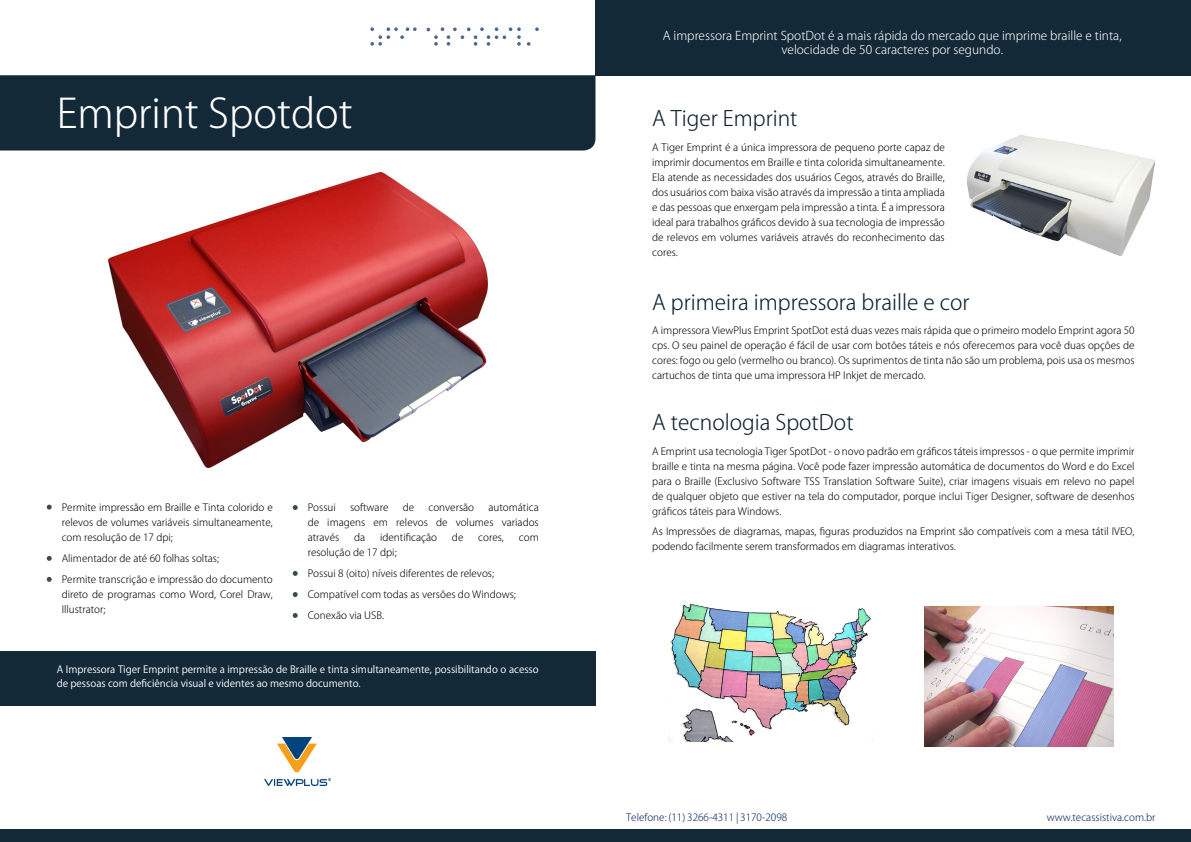
<style>
.page{position:relative;width:1191px;height:842px;background:#fff}
.page>*{position:absolute;margin:0;border:0;box-sizing:border-box;transform-origin:0 0}
.t1{font:300 40px "Koz Go Pr 6 N";color:#fff}
.t2{font:300 21px "Koz Go Pr 6 N";color:#071e2e}
.t3{font:300 12px "Koz Go Pr 6 N";color:#fff}
.t4{font:300 10px/15px "Koz Go Pr 6 N";color:#000;text-align:justify}
.t5{font:10px/14px "Koz Go Pr 6 N";color:#fff}
.t6{font:300 10px "Koz Go Pr 6 N";color:#00245d}
</style>
<div class="page">
<svg style="left:47px;top:505px;width:5px;height:5px"></svg>
<svg style="left:47px;top:556px;width:5px;height:5px"></svg>
<svg style="left:47px;top:577px;width:5px;height:5px"></svg>
<svg style="left:293px;top:505px;width:5px;height:5px"></svg>
<svg style="left:293px;top:592px;width:5px;height:5px"></svg>
<svg style="left:293px;top:613px;width:5px;height:5px"></svg>
<svg style="left:535px;top:27px;width:4px;height:4px"></svg>
<svg style="left:370px;top:27px;width:46px;height:19px"></svg>
<svg style="left:527px;top:42px;width:3px;height:4px"></svg>
<svg style="left:426px;top:27px;width:95px;height:19px"></svg>
<svg style="left:293px;top:571px;width:5px;height:5px"></svg>
<div style="left:0;top:75px;width:595px;height:76px;background:#132938"></div>
<div style="left:0;top:651px;width:595px;height:54px;background:#132938"></div>
<div style="left:595px;top:0;width:596px;height:75px;background:#132938"></div>
<div style="left:0;top:829px;width:1191px;height:13px;background:#132938"></div>
<img style="left:108px;top:173px;width:379px;height:294px">
<img style="left:925px;top:606px;width:188px;height:140px">
<img style="left:967px;top:135px;width:187px;height:120px">
<img style="left:668px;top:603px;width:206px;height:138px">
<img style="left:264px;top:737px;width:66px;height:48px">
<p class="t1" style="left:57px;top:91px;width:297px">Emprint Spotdot</p>
<p class="t4" style="left:62px;top:500px;width:212px">Permite impressão em Braille e Tinta colorido e relevos de volumes variáveis simultaneamente, com resolução de 17 dpi;</p>
<p class="t4" style="left:62px;top:551px;width:159px">Alimentador de até 60 folhas soltas;</p>
<p class="t4" style="left:62px;top:572px;width:212px">Permite transcrição e impressão do documento direto de programas como Word, Corel Draw, Illustrator;</p>
<p class="t4" style="left:308px;top:500px;width:30px">Possui</p>
<p class="t4" style="left:350px;top:500px;width:40px">software</p>
<p class="t4" style="left:403px;top:500px;width:13px">de</p>
<p class="t4" style="left:428px;top:500px;width:47px">conversão</p>
<p class="t4" style="left:308px;top:500px;width:232px;text-indent:181px">automática de imagens em relevos de volumes variados através</p>
<p class="t4" style="left:354px;top:530px;width:13px">da</p>
<p class="t4" style="left:380px;top:530px;width:58px">identificação</p>
<p class="t4" style="left:452px;top:530px;width:13px">de</p>
<p class="t4" style="left:478px;top:530px;width:27px">cores,</p>
<p class="t4" style="left:519px;top:530px;width:21px">com</p>
<p class="t4" style="left:308px;top:545px;width:90px">resolução de 17 dpi;</p>
<p class="t4" style="left:308px;top:566px;width:188px">Possui 8 (oito) níveis diferentes de relevos;</p>
<p class="t4" style="left:308px;top:587px;width:210px">Compatível com todas as versões do Windows;</p>
<p class="t4" style="left:308px;top:608px;width:78px">Conexão via USB.</p>
<p class="t5" style="left:57px;top:662px;width:483px">A Impressora Tiger Emprint permite a impressão de Braille e tinta simultaneamente, possibilitando o acesso de pessoas com deficiência visual e videntes ao mesmo documento.</p>
<p class="t3" style="left:663px;top:28px;width:460px">A impressora Emprint SpotDot é a mais rápida do mercado que imprime braille e tinta,</p>
<p class="t3" style="left:781px;top:43px;width:223px">velocidade de 50 caracteres por segundo.</p>
<p class="t2" style="left:652px;top:106px;width:147px">A Tiger Emprint</p>
<p class="t4" style="left:652px;top:140px;width:294px">A Tiger Emprint é a única impressora de pequeno porte capaz de imprimir documentos em Braille e tinta colorida simultaneamente.<br>Ela atende as necessidades dos usuários Cegos, através do Braille, dos usuários com baixa visão através da impressão a tinta ampliada e das pessoas que enxergam pela impressão a tinta. É a impressora ideal para trabalhos gráficos devido à sua tecnologia de impressão de relevos em volumes variáveis através do reconhecimento das cores.</p>
<p class="t2" style="left:652px;top:291px;width:319px">A primeira impressora braille e cor</p>
<p class="t4" style="left:652px;top:323px;width:484px">A impressora ViewPlus Emprint SpotDot está duas vezes mais rápida que o primeiro modelo Emprint agora 50 cps. O seu painel de operação é fácil de usar com botões táteis e nós oferecemos para você duas opções de cores: fogo ou gelo (vermelho ou branco). Os suprimentos de tinta não são um problema, pois usa os mesmos cartuchos de tinta que uma impressora HP Inkjet de mercado.</p>
<p class="t2" style="left:652px;top:410px;width:203px">A tecnologia SpotDot</p>
<p class="t4" style="left:652px;top:444px;width:484px">A Emprint usa tecnologia Tiger SpotDot - o novo padrão em gráficos táteis impressos - o que permite imprimir braille e tinta na mesma página. Você pode fazer impressão automática de documentos do Word e do Excel para o Braille (Exclusivo Software TSS Translation Software Suite), criar imagens visuais em relevo no papel de qualquer objeto que estiver na tela do computador, porque inclui Tiger Designer, software de desenhos gráficos táteis para Windows.</p>
<p class="t4" style="left:652px;top:524px;width:484px">As Impressões de diagramas, mapas, figuras produzidos na Emprint são compatíveis com a mesa tátil IVEO, podendo facilmente serem transformados em diagramas interativos.</p>
<p class="t6" style="left:626px;top:812px;width:162px">Telefone: (11) 3266-4311 | 3170-2098</p>
<p class="t6" style="left:1046px;top:812px;width:110px">www.tecassistiva.com.br</p>
</div>
